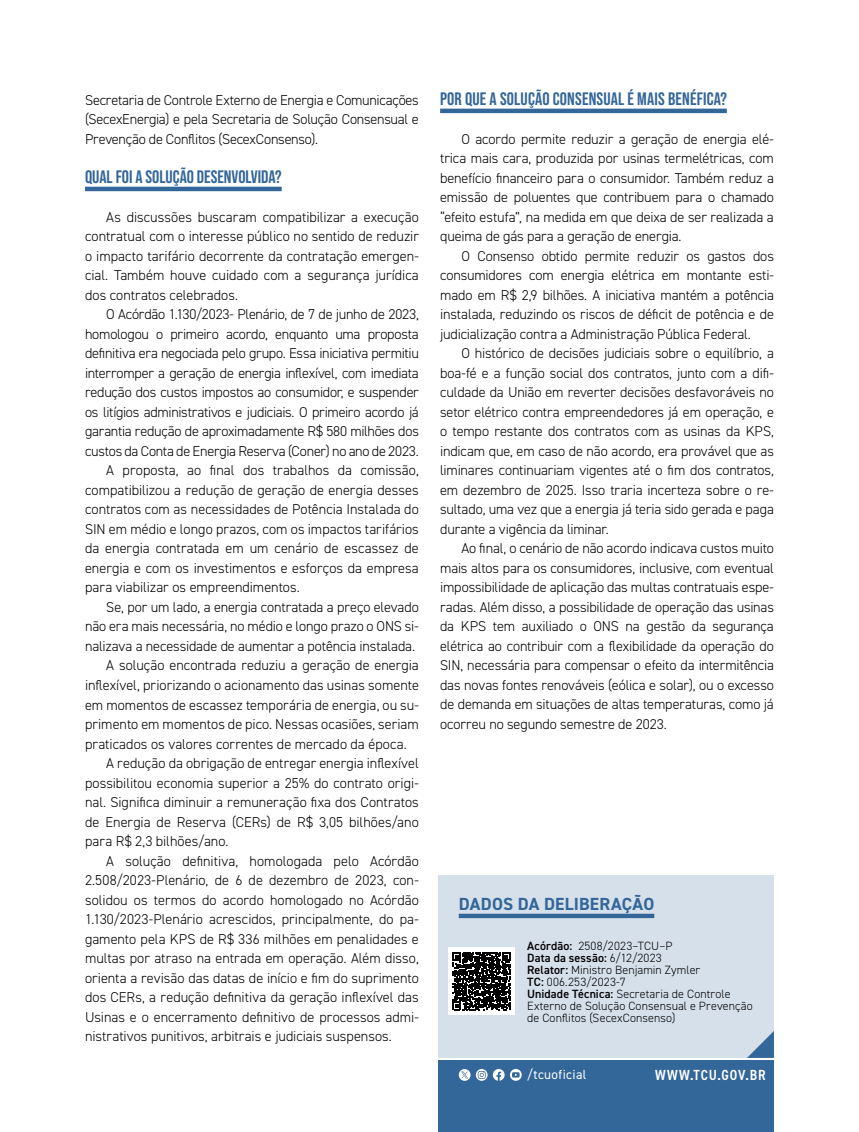
<style>
.page{position:relative;width:859px;height:1132px;background:#fff}
.page>*{position:absolute;margin:0;border:0;box-sizing:border-box;transform-origin:0 0}
.t1{font:700 18px "Bebas Neue Pro";letter-spacing:.01em;color:#369}
.t2{font:700 17.55px "DIN2014";letter-spacing:.01em;color:#369}
.t3{font:600 condensed 14.7px "DIN2014";letter-spacing:.06em;color:#fff}
.t4{font:300 14.25px/19.5px "DIN2014";color:#000;text-align:justify}
.t5{font:300 14.25px "DIN2014";letter-spacing:-.02em;color:#000}
.t6{font:13.2px "DIN2014";letter-spacing:.03em;color:#fff}
.t7{font:300 12px/12px "DIN2014";letter-spacing:.015em;color:#000}
.s1{font-weight:600}
</style>
<div class="page">
<hr style="left:85px;top:187px;width:197px;height:4px;background:#369">
<hr style="left:440px;top:109px;width:287px;height:4px;background:#369">
<div style="left:438px;top:1060px;width:336px;height:71px;background:#369"></div>
<svg style="left:476px;top:1069px;width:46px;height:11px"></svg>
<svg style="left:459px;top:1069px;width:11px;height:11px"></svg>
<div style="left:438px;top:875px;width:336px;height:182px;background:#d6e0eb"></div>
<svg style="left:459px;top:913px;width:195px;height:4px"></svg>
<svg style="left:448px;top:947px;width:67px;height:67px"></svg>
<svg style="left:453px;top:952px;width:57px;height:57px;background:#313131"></svg>
<svg style="left:748px;top:1031px;width:26px;height:26px"></svg>
<p class="t4" style="left:85px;top:90px;width:335px">Secretaria de Controle Externo de Energia e Comunicações (SecexEnergia) e pela Secretaria de Solução Consensual e Prevenção de Conflitos (SecexConsenso).</p>
<p class="t1" style="left:85px;top:166px;width:198px">QUAL FOI A SOLUÇÃO DESENVOLVIDA?</p>
<p class="t4" style="left:85px;top:207px;width:335px;text-indent:21px">As discussões buscaram compatibilizar a execução contratual com o interesse público no sentido de reduzir o impacto tarifário decorrente da contratação emergen&shy;cial. Também houve cuidado com a segurança jurídica dos contratos celebrados.</p>
<p class="t4" style="left:106px;top:304px;width:314px">O Acórdão 1.130/2023- Plenário, de 7 de junho de 2023,</p>
<p class="t4" style="left:85px;top:324px;width:335px">homologou o primeiro acordo, enquanto uma proposta</p>
<p class="t5" style="left:85px;top:344px;width:335px">definitiva era negociada pelo grupo. Essa iniciativa permitiu</p>
<p class="t4" style="left:85px;top:363px;width:335px">interromper a geração de energia inflexível, com imediata</p>
<p class="t4" style="left:85px;top:382px;width:335px">redução dos custos impostos ao consumidor, e suspender</p>
<p class="t5" style="left:85px;top:403px;width:335px">os litígios administrativos e judiciais. O primeiro acordo já</p>
<p class="t5" style="left:85px;top:422px;width:335px">garantia redução de aproximadamente R$ 580 milhões dos</p>
<p class="t4" style="left:85px;top:441px;width:335px">custos da Conta de Energia Reserva (Coner) no ano de 2023.</p>
<p class="t4" style="left:106px;top:460px;width:314px">A proposta, ao final dos trabalhos da comissão,</p>
<p class="t4" style="left:85px;top:480px;width:335px">compatibilizou a redução de geração de energia desses</p>
<p class="t4" style="left:85px;top:499px;width:335px">contratos com as necessidades de Potência Instalada do</p>
<p class="t4" style="left:85px;top:519px;width:335px">SIN em médio e longo prazos, com os impactos tarifários</p>
<p class="t4" style="left:85px;top:538px;width:335px">da energia contratada em um cenário de escassez de</p>
<p class="t4" style="left:85px;top:558px;width:335px">energia e com os investimentos e esforços da empresa</p>
<p class="t4" style="left:85px;top:577px;width:216px">para viabilizar os empreendimentos.</p>
<p class="t4" style="left:106px;top:597px;width:314px">Se, por um lado, a energia contratada a preço elevado</p>
<p class="t4" style="left:85px;top:616px;width:335px">não era mais necessária, no médio e longo prazo o ONS si-</p>
<p class="t4" style="left:85px;top:636px;width:331px">nalizava a necessidade de aumentar a potência instalada.</p>
<p class="t4" style="left:106px;top:655px;width:314px">A solução encontrada reduziu a geração de energia</p>
<p class="t4" style="left:85px;top:675px;width:335px">inflexível, priorizando o acionamento das usinas somente</p>
<p class="t4" style="left:85px;top:694px;width:335px">em momentos de escassez temporária de energia, ou su-</p>
<p class="t4" style="left:85px;top:714px;width:335px">primento em momentos de pico. Nessas ocasiões, seriam</p>
<p class="t4" style="left:85px;top:733px;width:323px">praticados os valores correntes de mercado da época.</p>
<p class="t4" style="left:106px;top:753px;width:314px">A redução da obrigação de entregar energia inflexível</p>
<p class="t4" style="left:85px;top:772px;width:335px">possibilitou economia superior a 25% do contrato origi-</p>
<p class="t4" style="left:85px;top:792px;width:335px">nal. Significa diminuir a remuneração fixa dos Contratos</p>
<p class="t4" style="left:85px;top:811px;width:335px">de Energia de Reserva (CERs) de R$ 3,05 bilhões/ano</p>
<p class="t4" style="left:85px;top:831px;width:145px">para R$ 2,3 bilhões/ano.</p>
<p class="t4" style="left:106px;top:850px;width:314px">A solução definitiva, homologada pelo Acórdão</p>
<p class="t4" style="left:85px;top:870px;width:335px">2.508/2023-Plenário, de 6 de dezembro de 2023, con-</p>
<p class="t4" style="left:85px;top:889px;width:335px">solidou os termos do acordo homologado no Acórdão</p>
<p class="t4" style="left:85px;top:909px;width:335px">1.130/2023-Plenário acrescidos, principalmente, do pa-</p>
<p class="t4" style="left:85px;top:928px;width:335px">gamento pela KPS de R$ 336 milhões em penalidades e</p>
<p class="t4" style="left:85px;top:948px;width:335px">multas por atraso na entrada em operação. Além disso,</p>
<p class="t4" style="left:85px;top:967px;width:335px">orienta a revisão das datas de início e fim do suprimento</p>
<p class="t4" style="left:85px;top:987px;width:335px">dos CERs, a redução definitiva da geração inflexível das</p>
<p class="t4" style="left:85px;top:1006px;width:335px">Usinas e o encerramento definitivo de processos admi-</p>
<p class="t4" style="left:85px;top:1026px;width:308px">nistrativos punitivos, arbitrais e judiciais suspensos.</p>
<p class="t1" style="left:440px;top:88px;width:288px">POR QUE A SOLUÇÃO CONSENSUAL É MAIS BENÉFICA?</p>
<p class="t4" style="left:440px;top:129px;width:335px;text-indent:21px">O acordo permite reduzir a geração de energia elé&shy;trica mais cara, produzida por usinas termelétricas, com benefício financeiro para o consumidor. Também reduz a emissão de poluentes que contribuem para o chamado “efeito estufa”, na medida em que deixa de ser realizada a queima de gás para a geração de energia.</p>
<p class="t4" style="left:440px;top:246px;width:335px;text-indent:21px">O Consenso obtido permite reduzir os gastos dos consumidores com energia elétrica em montante esti&shy;mado em R$ 2,9 bilhões. A iniciativa mantém a potência instalada, reduzindo os riscos de déficit de potência e de judicialização contra a Administração Pública Federal.</p>
<p class="t4" style="left:440px;top:343px;width:335px;text-indent:21px">O histórico de decisões judiciais sobre o equilíbrio, a boa-fé e a função social dos contratos, junto com a difi&shy;culdade da União em reverter decisões desfavoráveis no setor elétrico contra empreendedores já em operação, e o tempo restante dos contratos com as usinas da KPS, indicam que, em caso de não acordo, era provável que as liminares continuariam vigentes até o fim dos contratos, em dezembro de 2025. Isso traria incerteza sobre o re&shy;sultado, uma vez que a energia já teria sido gerada e paga durante a vigência da liminar.</p>
<p class="t4" style="left:440px;top:538px;width:335px;text-indent:21px">Ao final, o cenário de não acordo indicava custos muito mais altos para os consumidores, inclusive, com eventual impossibilidade de aplicação das multas contratuais espe&shy;radas. Além disso, a possibilidade de operação das usinas da KPS tem auxiliado o ONS na gestão da segurança elétrica ao contribuir com a flexibilidade da operação do SIN, necessária para compensar o efeito da intermitência das novas fontes renováveis (eólica e solar), ou o excesso de demanda em situações de altas temperaturas, como já ocorreu no segundo semestre de 2023.</p>
<p class="t2" style="left:459px;top:891px;width:197px">DADOS DA DELIBERAÇÃO</p>
<p class="t7" style="left:527px;top:939px;width:227px"><span class="s1">Acórdão:</span> 2508/2023–TCU–P<br><span class="s1">Data da sessão:</span> 6/12/2023<br><span class="s1">Relator:</span> Ministro Benjamin Zymler<br><span class="s1">TC:</span> 006.253/2023-7<br><span class="s1">Unidade Técnica:</span> Secretaria de Controle<br>Externo de Solução Consensual e Prevenção de Conflitos (SecexConsenso)</p>
<p class="t6" style="left:527px;top:1066px;width:61px">/tcuoficial</p>
<p class="t3" style="left:655px;top:1065px;width:112px">WWW.TCU.GOV.BR</p>
</div>
